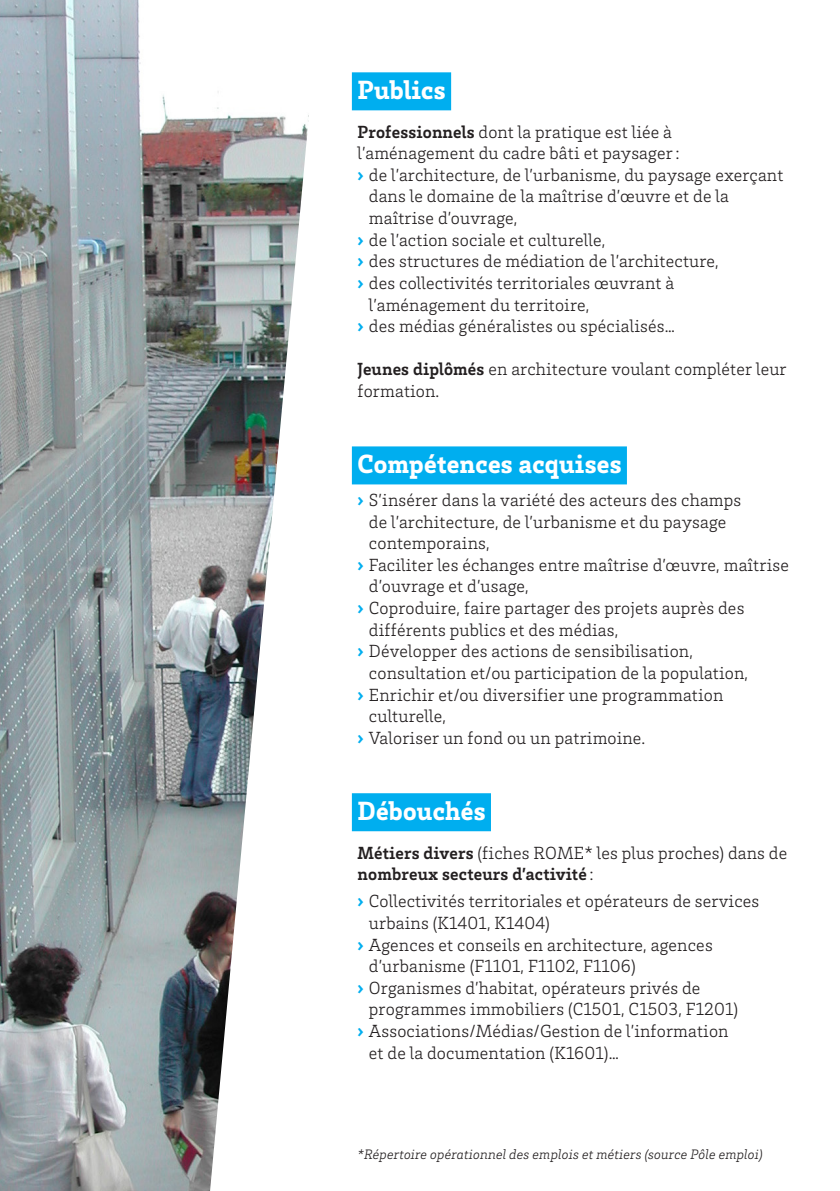
<style>
.page{position:relative;width:840px;height:1191px;background:#fff}
.page>*{position:absolute;margin:0;border:0;box-sizing:border-box;transform-origin:0 0}
._01_Titre_Blanc_13_5{font:900 27px "Brix Slab";letter-spacing:.01em;color:#fff}
.t1{font:300 18px/21.6px "Brix Slab";letter-spacing:.01em;color:#231f20}
.t2{font:700 18px/21.6px "Brix Slab";letter-spacing:.01em;color:#231f20}
._10_TEXTE_Light_9{font:italic 300 14px "Brix Slab";letter-spacing:.01em;color:#231f20}
.s1{font-weight:700}
.s2{font-weight:900;color:#00aeef}
.s3{font-weight:300}
</style>
<div class="page">
<img style="left:0;top:0;width:309px;height:1191px">
<div style="left:351px;top:72px;width:100px;height:38px;background:#00aeef"></div>
<div style="left:351px;top:446px;width:275px;height:38px;background:#00aeef"></div>
<div style="left:351px;top:793px;width:139px;height:38px;background:#00aeef"></div>
<p class="_01_Titre_Blanc_13_5" style="left:357px;top:72px;width:90px">Publics</p>
<p class="t1" style="left:357px;top:120px;width:323px"><span class="s1">Professionnels</span> dont la pratique est liée à l’aménagement du cadre bâti et paysager:</p>
<p class="t1" style="left:369px;top:163px;width:416px;text-indent:-11px"><span class="s2">›</span> de l’architecture, de l’urbanisme, du paysage exerçant dans le domaine de la maîtrise d’œuvre et de la maîtrise d’ouvrage,</p>
<p class="t1" style="left:357px;top:228px;width:249px"><span class="s2">›</span> de l’action sociale et culturelle,</p>
<p class="t1" style="left:357px;top:250px;width:362px"><span class="s2">›</span> des structures de médiation de l’architecture,</p>
<p class="t1" style="left:369px;top:271px;width:307px;text-indent:-11px"><span class="s2">›</span> des collectivités territoriales œuvrant à l’aménagement du territoire,</p>
<p class="t1" style="left:357px;top:314px;width:319px"><span class="s2">›</span> des médias généralistes ou spécialisés…</p>
<p class="t1" style="left:357px;top:358px;width:430px"><span class="s1">Jeunes diplômés</span> en architecture voulant compléter leur formation.</p>
<p class="_01_Titre_Blanc_13_5" style="left:357px;top:446px;width:265px">Compétences acquises</p>
<p class="t1" style="left:369px;top:488px;width:374px;text-indent:-11px"><span class="s2">›</span> S’insérer dans la variété des acteurs des champs de l’architecture, de l’urbanisme et du paysage contemporains,</p>
<p class="t1" style="left:369px;top:553px;width:421px;text-indent:-11px"><span class="s2">›</span> Faciliter les échanges entre maîtrise d’œuvre, maîtrise d’ouvrage et d’usage,</p>
<p class="t1" style="left:369px;top:596px;width:377px;text-indent:-11px"><span class="s2">›</span> Coproduire, faire partager des projets auprès des différents publics et des médias,</p>
<p class="t1" style="left:369px;top:640px;width:380px;text-indent:-11px"><span class="s2">›</span> Développer des actions de sensibilisation, consultation et/ou participation de la population,</p>
<p class="t1" style="left:369px;top:683px;width:356px;text-indent:-11px"><span class="s2">›</span> Enrichir et/ou diversifier une programmation culturelle,</p>
<p class="t1" style="left:357px;top:726px;width:289px"><span class="s2">›</span> Valoriser un fond ou un patrimoine.</p>
<p class="_01_Titre_Blanc_13_5" style="left:357px;top:793px;width:129px">Débouchés</p>
<p class="t2" style="left:357px;top:841px;width:431px">Métiers divers <span class="s3">(fiches ROME* les plus proches) dans de </span>nombreux secteurs d’activité <span class="s3">:</span></p>
<p class="t1" style="left:369px;top:890px;width:392px;text-indent:-11px"><span class="s2">›</span> Collectivités territoriales et opérateurs de services urbains (K1401, K1404)</p>
<p class="t1" style="left:369px;top:933px;width:345px;text-indent:-11px"><span class="s2">›</span> Agences et conseils en architecture, agences d’urbanisme (F1101, F1102, F1106)</p>
<p class="t1" style="left:369px;top:976px;width:370px;text-indent:-11px"><span class="s2">›</span> Organismes d’habitat, opérateurs privés de programmes immobiliers (C1501, C1503, F1201)</p>
<p class="t1" style="left:369px;top:1019px;width:361px;text-indent:-11px"><span class="s2">›</span> Associations/Médias/Gestion de l’information et de la documentation (K1601)…</p>
<p class="_10_TEXTE_Light_9" style="left:357px;top:1144px;width:406px">*Répertoire opérationnel des emplois et métiers (source Pôle emploi)</p>
</div>
